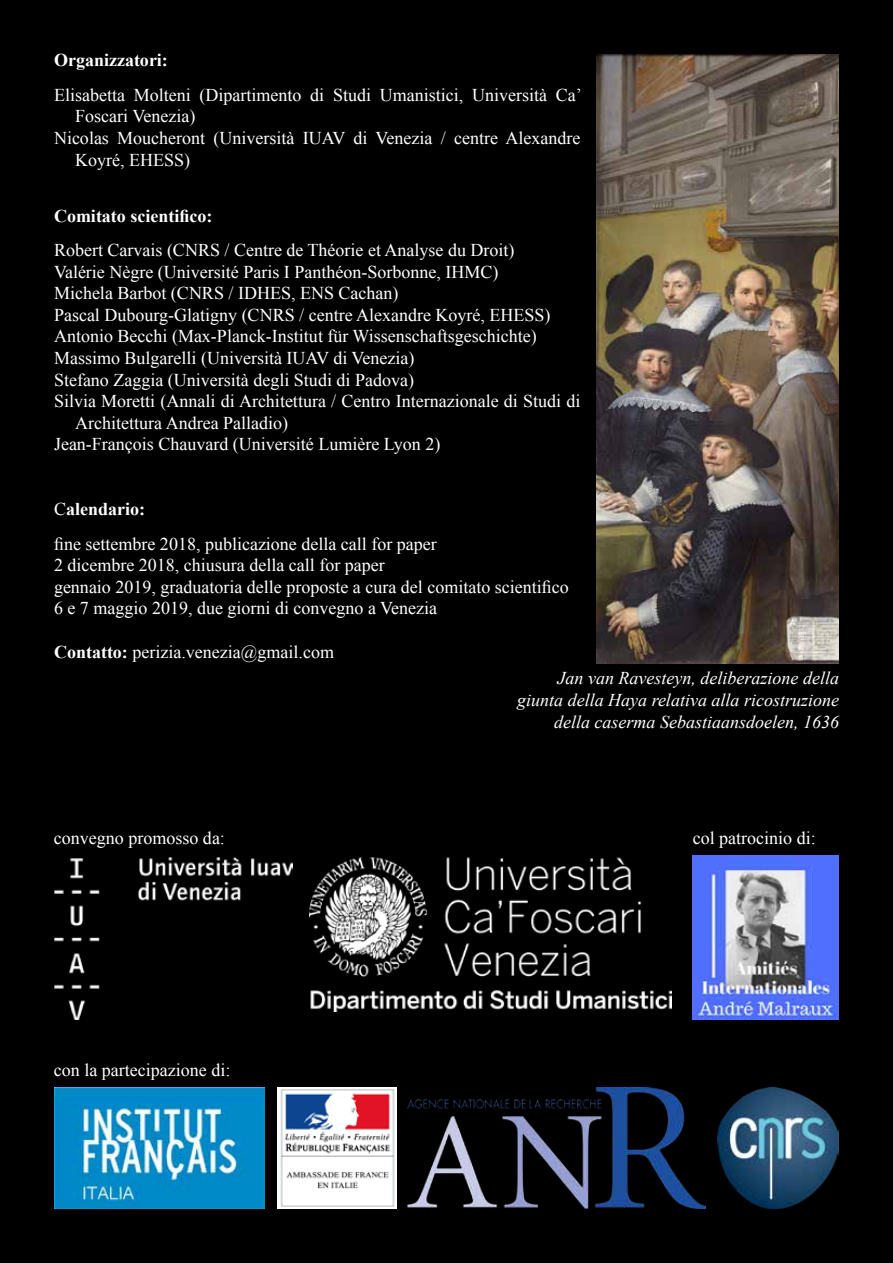
<style>
.page{position:relative;width:893px;height:1263px;background:#fff}
.page>*{position:absolute;margin:0;border:0;box-sizing:border-box;transform-origin:0 0}
.t1{font:18px/21.6px "Times New Roman";color:#fff}
.t2{font:italic 18px/21.6px "Times New Roman";color:#fff;text-align:right}
.t3{font:700 18px "Times New Roman";color:#fff}
.s1{font-weight:700}
</style>
<div class="page">
<div style="left:1px;top:1px;width:891px;height:1261px;background:#000"></div>
<img style="left:597px;top:55px;width:242px;height:608px">
<img style="left:54px;top:857px;width:239px;height:163px">
<img style="left:278px;top:1087px;width:118px;height:122px">
<img style="left:54px;top:1087px;width:211px;height:122px">
<img style="left:717px;top:1087px;width:122px;height:122px">
<img style="left:408px;top:1087px;width:297px;height:122px">
<img style="left:310px;top:857px;width:361px;height:155px">
<img style="left:693px;top:855px;width:146px;height:165px">
<p class="t3" style="left:54px;top:48px;width:115px">Organizzatori:</p>
<p class="t1" style="left:54px;top:84px;width:529px">Elisabetta Molteni (Dipartimento di Studi Umanistici, Università Ca’</p>
<p class="t1" style="left:75px;top:105px;width:122px">Foscari Venezia)</p>
<p class="t1" style="left:54px;top:127px;width:528px">Nicolas Moucheront (Università IUAV di Venezia / centre Alexandre</p>
<p class="t1" style="left:75px;top:149px;width:116px">Koyré, EHESS)</p>
<p class="t3" style="left:54px;top:203px;width:160px">Comitato scientifico:</p>
<p class="t1" style="left:54px;top:239px;width:462px">Robert Carvais (CNRS / Centre de Théorie et Analyse du Droit)</p>
<p class="t1" style="left:54px;top:260px;width:446px">Valérie Nègre (Université Paris I Panthéon-Sorbonne, IHMC)</p>
<p class="t1" style="left:54px;top:282px;width:346px">Michela Barbot (CNRS / IDHES, ENS Cachan)</p>
<p class="t1" style="left:54px;top:304px;width:498px">Pascal Dubourg-Glatigny (CNRS / centre Alexandre Koyré, EHESS)</p>
<p class="t1" style="left:54px;top:325px;width:484px">Antonio Becchi (Max-Planck-Institut für Wissenschaftsgeschichte)</p>
<p class="t1" style="left:54px;top:347px;width:362px">Massimo Bulgarelli (Università IUAV di Venezia)</p>
<p class="t1" style="left:54px;top:368px;width:361px">Stefano Zaggia (Università degli Studi di Padova)</p>
<p class="t1" style="left:54px;top:390px;width:528px">Silvia Moretti (Annali di Architettura / Centro Internazionale di Studi di</p>
<p class="t1" style="left:75px;top:412px;width:214px">Architettura Andrea Palladio)</p>
<p class="t1" style="left:54px;top:433px;width:388px">Jean-François Chauvard (Université Lumière Lyon 2)</p>
<p class="t1" style="left:54px;top:492px;width:384px;line-height:34.3px">C<span class="s1">alendario:<br></span>fine settembre 2018, publicazione della call for paper</p>
<p class="t1" style="left:54px;top:554px;width:516px">2 dicembre 2018, chiusura della call for paper<br>gennaio 2019, graduatoria delle proposte a cura del comitato scientifico<br>6 e 7 maggio 2019, due giorni di convegno a Venezia</p>
<p class="t1" style="left:54px;top:640px;width:282px"><span class="s1">Contatto:</span> perizia.venezia@gmail.com</p>
<p class="t2" style="left:517px;top:667px;width:323px">Jan van Ravesteyn, deliberazione della giunta della Haya relativa alla ricostruzione della caserma Sebastiaansdoelen, 1636</p>
<p class="t1" style="left:54px;top:827px;width:172px">convegno promosso da:</p>
<p class="t1" style="left:693px;top:827px;width:124px">col patrocinio di:</p>
<p class="t1" style="left:54px;top:1059px;width:178px">con la partecipazione di:</p>
</div>
